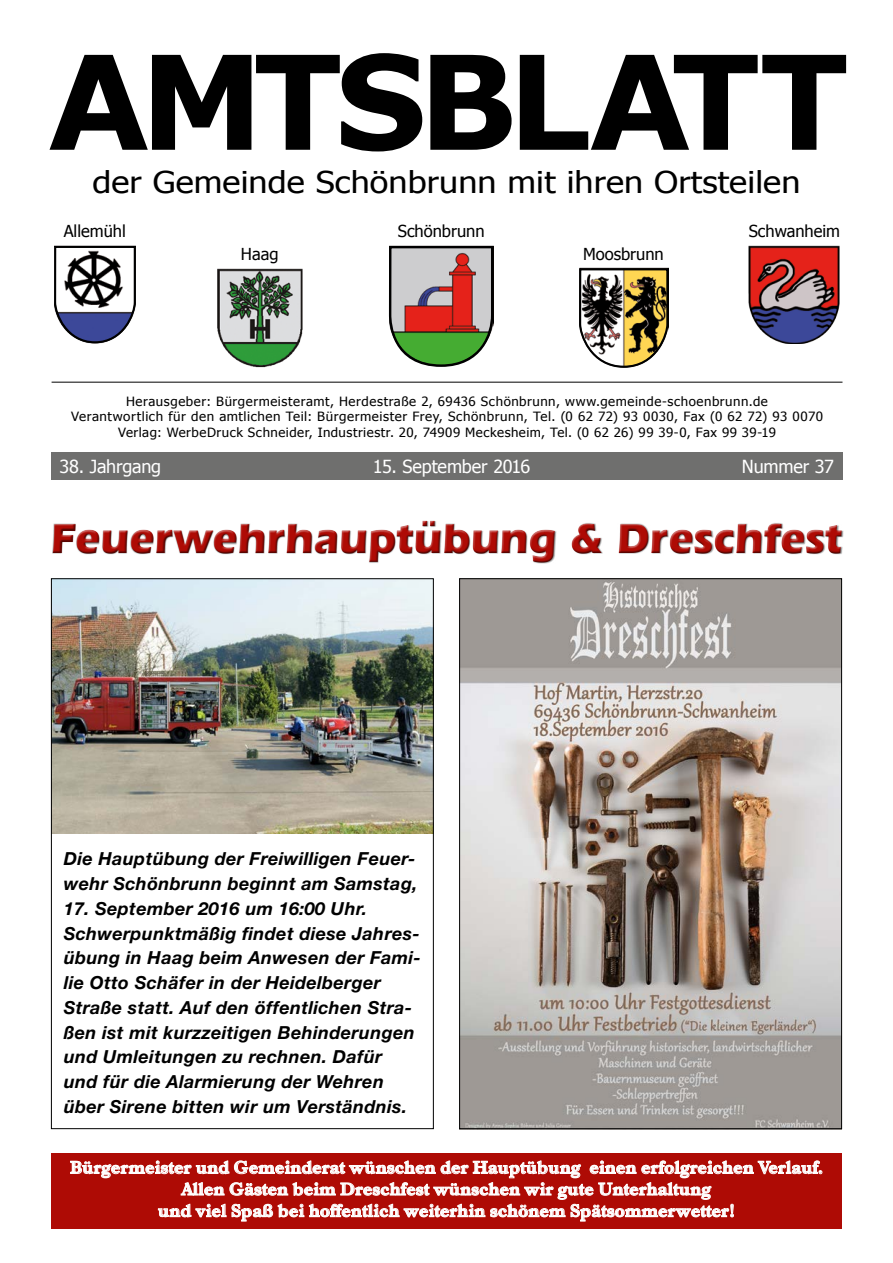
<style>
.page{position:relative;width:893px;height:1263px;background:#fff}
.page>*{position:absolute;margin:0;border:0;box-sizing:border-box;transform-origin:0 0}
.t1{font:700 130.5px "Verdana";letter-spacing:-.07em;color:#000}
.t2{font:700 43.95px "Eras IT Cby BT";color:#ae0b05}
.t3{font:30px "Tahoma";letter-spacing:.005em;color:#000;scale:1.14 1}
.t4{font:italic 700 18px/24.8px "Helvetica Neue";letter-spacing:.02em;color:#000}
.t5{font:18px/21.6px "Dutch 766 BT Bold A";color:#fff;text-align:center}
.t6{font:18px "Tahoma";letter-spacing:-.01em;color:#fff}
.t7{font:16.5px "Tahoma";color:#000}
.t8{font:12.75px/15.3px "Tahoma";letter-spacing:.04em;color:#000;text-align:center;scale:1.04 1}
</style>
<div class="page">
<img style="left:53px;top:580px;width:379px;height:253px">
<hr style="left:52px;top:382px;width:790px;height:1px;background:#000">
<div style="left:51px;top:452px;width:791px;height:27px;background:#6f6f6e"></div>
<img style="left:218px;top:268px;width:84px;height:99px">
<img style="left:748px;top:246px;width:91px;height:98px">
<svg style="left:579px;top:267px;width:90px;height:101px"></svg>
<svg style="left:54px;top:245px;width:82px;height:99px"></svg>
<svg style="left:388px;top:245px;width:106px;height:122px;background:#a6927d"></svg>
<div style="left:51px;top:1153px;width:791px;height:76px;background:#ae0b05"></div>
<svg style="left:70px;top:1160px;width:752px;height:61px"></svg>
<div style="left:50px;top:520px;width:794px;height:45px;background:#000;opacity:.5"></div>
<img style="left:461px;top:580px;width:379px;height:547px">
<h1 class="t1" style="left:48px;top:10px;width:802px">AMTSBLATT</h1>
<h3 class="t3" style="left:93px;top:162px;width:622px">der Gemeinde Schönbrunn mit ihren Ortsteilen</h3>
<p class="t7" style="left:64px;top:220px;width:64px">Allemühl</p>
<p class="t7" style="left:398px;top:220px;width:88px">Schönbrunn</p>
<p class="t7" style="left:749px;top:220px;width:93px">Schwanheim</p>
<p class="t7" style="left:241px;top:243px;width:39px">Haag</p>
<p class="t7" style="left:583px;top:243px;width:82px">Moosbrunn</p>
<p class="t8" style="left:71px;top:394px;width:725px">Herausgeber: Bürgermeisteramt, Herdestraße 2, 69436 Schönbrunn, www.gemeinde-schoenbrunn.de<br>Verantwortlich für den amtlichen Teil: Bürgermeister Frey, Schönbrunn, Tel. (0 62 72) 93 0030, Fax (0 62 72) 93 0070<br>Verlag: WerbeDruck Schneider, Industriestr. 20, 74909 Meckesheim, Tel. (0 62 26) 99 39-0, Fax 99 39-19</p>
<p class="t6" style="left:60px;top:454px;width:103px">38. Jahrgang</p>
<p class="t6" style="left:373px;top:454px;width:159px">15. September 2016</p>
<p class="t6" style="left:742px;top:454px;width:94px">Nummer 37</p>
<h2 class="t2" style="left:51px;top:511px;width:792px">Feuerwehrhauptübung &amp; Dreschfest</h2>
<p class="t4" style="left:64px;top:846px;width:355px">Die Hauptübung der Freiwilligen Feuer&shy;wehr Schönbrunn beginnt am Samstag,</p>
<p class="t4" style="left:64px;top:895px;width:359px">17. September 2016 um 16:00 Uhr.<br>Schwerpunktmäßig findet diese Jahres&shy;übung in Haag beim Anwesen der Fami&shy;lie Otto Schäfer in der Heidelberger Straße statt. Auf den öffentlichen Stra&shy;ßen ist mit kurzzeitigen Behinderungen und Umleitungen zu rechnen. Dafür<br>und für die Alarmierung der Wehren über Sirene bitten wir um Verständnis.</p>
<p class="t5" style="left:70px;top:1156px;width:754px">Bürgermeister und Gemeinderat wünschen der Hauptübung einen erfolgreichen Verlauf.<br>Allen Gästen beim Dreschfest wünschen wir gute Unterhaltung<br>und viel Spaß bei hoffentlich weiterhin schönem Spätsommerwetter!</p>
</div>
